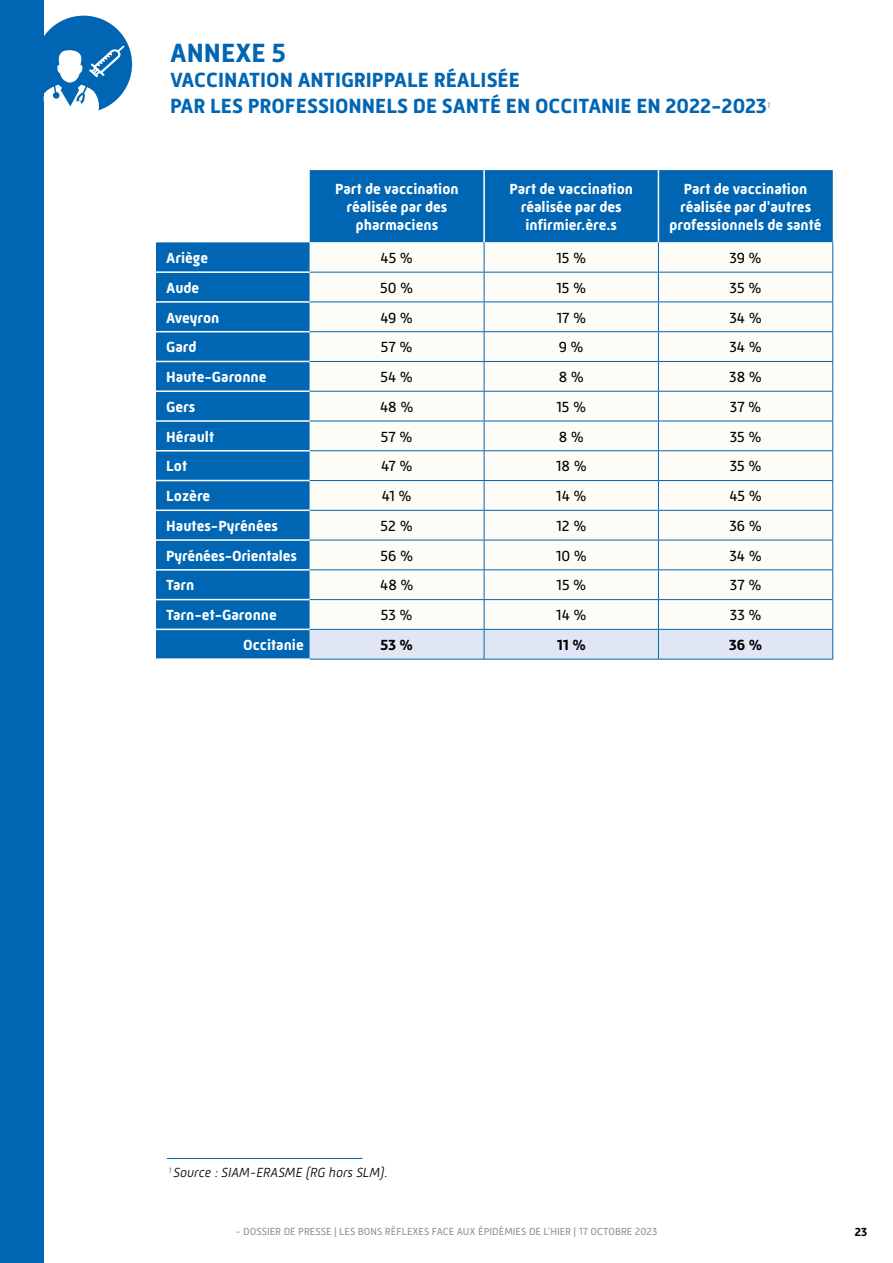
<style>
.page{position:relative;width:893px;height:1263px;background:#fff}
.page>*{position:absolute;margin:0;border:0;box-sizing:border-box;transform-origin:0 0}
.t1{font:700 27px "Mic 32 New";color:#0066b3}
.t2{font:700 21px/25.2px "Mic 32 New";color:#0066b3}
.t3{font:700 15px/18px "Mic 32 New";color:#fff;text-align:center}
.t4{font:15px "Mic 32 New";color:#000}
.t5{font:700 15px "Mic 32 New";color:#000}
.t6{font:italic 300 13.5px "Mic 32 New";color:#000}
.t7{font:700 12px "Mic 32 New";color:#000}
.t8{font:10.5px "Mic 32 New";color:#939598}
.t9{font:italic 300 7.8px "Mic 32 New";color:#0066b3}
</style>
<div class="page">
<div style="left:0;top:0;width:44px;height:1263px;background:#0066b3"></div>
<div style="left:35px;top:16px;width:97px;height:97px;background:#0066b3;border-radius:50%"></div>
<svg style="left:43px;top:46px;width:81px;height:67px"></svg>
<hr style="left:167px;top:1158px;width:195px;height:1px;background:#0066b3">
<svg style="left:156px;top:170px;width:677px;height:488px;background:#1b76bb"></svg>
<svg style="left:310px;top:242px;width:522px;height:30px"></svg>
<hr style="left:483px;top:170px;width:2px;height:72px;background:#fff">
<hr style="left:658px;top:170px;width:1px;height:72px;background:#fff">
<hr style="left:156px;top:271px;width:154px;height:2px;background:#fff">
<hr style="left:156px;top:301px;width:154px;height:2px;background:#fff">
<hr style="left:156px;top:331px;width:154px;height:1px;background:#fff">
<hr style="left:156px;top:361px;width:154px;height:1px;background:#fff">
<hr style="left:156px;top:390px;width:154px;height:2px;background:#fff">
<hr style="left:156px;top:420px;width:154px;height:2px;background:#fff">
<hr style="left:156px;top:450px;width:154px;height:1px;background:#fff">
<hr style="left:156px;top:480px;width:154px;height:1px;background:#fff">
<hr style="left:156px;top:509px;width:154px;height:2px;background:#fff">
<hr style="left:156px;top:539px;width:154px;height:2px;background:#fff">
<hr style="left:156px;top:569px;width:154px;height:2px;background:#fff">
<hr style="left:156px;top:599px;width:154px;height:1px;background:#fff">
<hr style="left:156px;top:629px;width:154px;height:1px;background:#fff">
<hr style="left:484px;top:242px;width:1px;height:30px;background:#0066b3">
<hr style="left:658px;top:242px;width:1px;height:30px;background:#0066b3">
<hr style="left:832px;top:242px;width:1px;height:30px;background:#0066b3">
<hr style="left:310px;top:272px;width:174px;height:1px;background:#0066b3">
<hr style="left:484px;top:272px;width:174px;height:1px;background:#0066b3">
<hr style="left:658px;top:272px;width:175px;height:1px;background:#0066b3">
<svg style="left:310px;top:273px;width:523px;height:386px"></svg>
<hr style="left:310px;top:659px;width:174px;height:1px;background:#0066b3">
<hr style="left:484px;top:659px;width:174px;height:1px;background:#0066b3">
<hr style="left:658px;top:659px;width:175px;height:1px;background:#0066b3">
<h1 class="t1" style="left:170px;top:38px;width:117px">ANNEXE 5</h1>
<h2 class="t2" style="left:170px;top:68px;width:598px">VACCINATION ANTIGRIPPALE RÉALISÉE<br>PAR LES PROFESSIONNELS DE SANTÉ EN OCCITANIE EN 2022-2023</h2>
<p class="t9" style="left:767px;top:101px;width:4px">1</p>
<p class="t3" style="left:335px;top:180px;width:125px">Part de vaccination réalisée par des pharmaciens</p>
<p class="t3" style="left:509px;top:180px;width:125px">Part de vaccination réalisée par des infirmier.ère.s</p>
<p class="t3" style="left:669px;top:180px;width:154px">Part de vaccination réalisée par d'autres professionnels de santé</p>
<p class="t3" style="left:166px;top:249px;width:43px">Ariège</p>
<p class="t4" style="left:380px;top:249px;width:34px">45 %</p>
<p class="t4" style="left:556px;top:249px;width:32px">15 %</p>
<p class="t4" style="left:730px;top:249px;width:34px">39 %</p>
<p class="t3" style="left:166px;top:279px;width:35px">Aude</p>
<p class="t4" style="left:380px;top:279px;width:35px">50 %</p>
<p class="t4" style="left:556px;top:279px;width:32px">15 %</p>
<p class="t4" style="left:730px;top:279px;width:33px">35 %</p>
<p class="t3" style="left:166px;top:308px;width:55px">Aveyron</p>
<p class="t4" style="left:380px;top:309px;width:34px">49 %</p>
<p class="t4" style="left:556px;top:309px;width:31px">17 %</p>
<p class="t4" style="left:729px;top:309px;width:34px">34 %</p>
<p class="t3" style="left:166px;top:338px;width:32px">Gard</p>
<p class="t4" style="left:381px;top:339px;width:33px">57 %</p>
<p class="t4" style="left:559px;top:339px;width:26px">9 %</p>
<p class="t4" style="left:729px;top:339px;width:34px">34 %</p>
<p class="t3" style="left:166px;top:368px;width:102px">Haute-Garonne</p>
<p class="t4" style="left:380px;top:368px;width:34px">54 %</p>
<p class="t4" style="left:559px;top:368px;width:27px">8 %</p>
<p class="t4" style="left:729px;top:368px;width:34px">38 %</p>
<p class="t3" style="left:166px;top:398px;width:31px">Gers</p>
<p class="t4" style="left:380px;top:398px;width:35px">48 %</p>
<p class="t4" style="left:556px;top:398px;width:32px">15 %</p>
<p class="t4" style="left:730px;top:398px;width:33px">37 %</p>
<p class="t3" style="left:166px;top:427px;width:49px">Hérault</p>
<p class="t4" style="left:381px;top:428px;width:33px">57 %</p>
<p class="t4" style="left:559px;top:428px;width:27px">8 %</p>
<p class="t4" style="left:730px;top:428px;width:33px">35 %</p>
<p class="t3" style="left:166px;top:457px;width:22px">Lot</p>
<p class="t4" style="left:381px;top:458px;width:33px">47 %</p>
<p class="t4" style="left:556px;top:458px;width:33px">18 %</p>
<p class="t4" style="left:730px;top:458px;width:33px">35 %</p>
<p class="t3" style="left:166px;top:487px;width:46px">Lozère</p>
<p class="t4" style="left:382px;top:487px;width:31px">41 %</p>
<p class="t4" style="left:556px;top:487px;width:32px">14 %</p>
<p class="t4" style="left:729px;top:487px;width:34px">45 %</p>
<p class="t3" style="left:166px;top:517px;width:113px">Hautes-Pyrénées</p>
<p class="t4" style="left:381px;top:517px;width:34px">52 %</p>
<p class="t4" style="left:556px;top:517px;width:32px">12 %</p>
<p class="t4" style="left:729px;top:517px;width:34px">36 %</p>
<p class="t3" style="left:166px;top:546px;width:132px">Pyrénées-Orientales</p>
<p class="t4" style="left:380px;top:547px;width:34px">56 %</p>
<p class="t4" style="left:556px;top:547px;width:33px">10 %</p>
<p class="t4" style="left:729px;top:547px;width:34px">34 %</p>
<p class="t3" style="left:166px;top:576px;width:30px">Tarn</p>
<p class="t4" style="left:380px;top:577px;width:35px">48 %</p>
<p class="t4" style="left:556px;top:577px;width:32px">15 %</p>
<p class="t4" style="left:730px;top:577px;width:33px">37 %</p>
<p class="t3" style="left:166px;top:606px;width:112px">Tarn-et-Garonne</p>
<p class="t4" style="left:381px;top:606px;width:33px">53 %</p>
<p class="t4" style="left:556px;top:606px;width:32px">14 %</p>
<p class="t4" style="left:730px;top:606px;width:33px">33 %</p>
<p class="t3" style="left:243px;top:636px;width:62px">Occitanie</p>
<p class="t5" style="left:381px;top:636px;width:34px">53 %</p>
<p class="t5" style="left:557px;top:636px;width:30px">11 %</p>
<p class="t5" style="left:729px;top:636px;width:35px">36 %</p>
<p class="t6" style="left:169px;top:1165px;width:221px"><sup>1</sup> Source : SIAM-ERASME (RG hors SLM).</p>
<p class="t8" style="left:236px;top:1225px;width:423px">- DOSSIER DE PRESSE | LES BONS RÉFLEXES FACE AUX ÉPIDÉMIES DE L'HIER | 17 OCTOBRE 2023</p>
<p class="t7" style="left:855px;top:1225px;width:14px">23</p>
</div>
